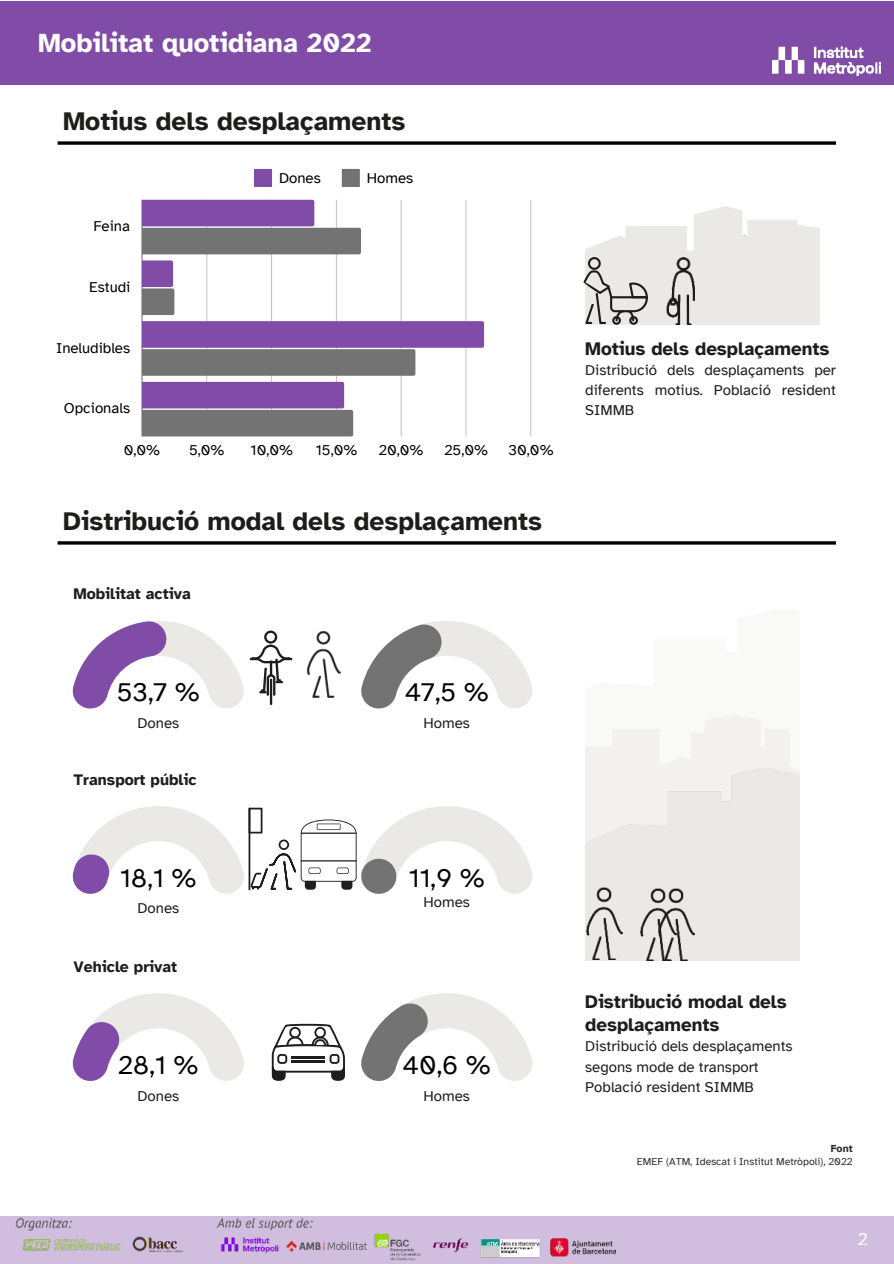
<style>
.page{position:relative;width:894px;height:1264px;background:#fff}
.page>*{position:absolute;margin:0;border:0;box-sizing:border-box;transform-origin:0 0}
.t1{font:27px "Atkinson Hyperlegible";color:#000}
.t2{font:700 27px "Atkinson Hyperlegible";color:#fff}
.t3{font:700 26.25px "Atkinson Hyperlegible";color:#1d1e1c}
.t4{font:700 18.75px/22.5px "Atkinson Hyperlegible";color:#1d1e1c}
.t5{font:18px "Atkinson Hyperlegible";color:#fff}
.t6{font:700 15.75px "Atkinson Hyperlegible";color:#1d1e1c}
.t7{font:15px/20.2px "Atkinson Hyperlegible";color:#1d1e1c;text-align:justify}
.t8{font:15px "Atkinson Hyperlegible";color:#000}
.t9{font:10.5px "Atkinson Hyperlegible";color:#2f2e2e}
.t10{font:700 10.5px "Atkinson Hyperlegible";color:#2f2e2e}
</style>
<div class="page">
<svg style="left:58px;top:141px;width:777px;height:4px;background:#272727"></svg>
<hr style="left:58px;top:541px;width:777px;height:3px;background:#000">
<svg style="left:254px;top:169px;width:18px;height:18px"></svg>
<svg style="left:342px;top:169px;width:18px;height:18px"></svg>
<hr style="left:142px;top:200px;width:1px;height:236px;background:#000">
<hr style="left:206px;top:200px;width:1px;height:236px;background:#000">
<hr style="left:271px;top:200px;width:1px;height:236px;background:#000">
<hr style="left:336px;top:200px;width:1px;height:236px;background:#000">
<hr style="left:401px;top:200px;width:1px;height:236px;background:#000">
<hr style="left:465px;top:200px;width:1px;height:236px;background:#000">
<hr style="left:530px;top:200px;width:1px;height:236px;background:#000">
<svg style="left:142px;top:200px;width:219px;height:54px;background:#8a7699"></svg>
<svg style="left:142px;top:260px;width:32px;height:55px;background:#7f6792"></svg>
<svg style="left:142px;top:321px;width:342px;height:55px;background:#8b719e"></svg>
<svg style="left:142px;top:382px;width:211px;height:54px;background:#7f6792"></svg>
<img style="left:585px;top:206px;width:234px;height:118px">
<svg style="left:583px;top:257px;width:64px;height:68px;background:#c7c6c3"></svg>
<img style="left:666px;top:257px;width:28px;height:68px">
<div style="left:585px;top:858px;width:213px;height:102px;background:#ebe9e6"></div>
<img style="left:308px;top:631px;width:32px;height:66px">
<img style="left:586px;top:887px;width:36px;height:72px">
<img style="left:676px;top:888px;width:18px;height:72px">
<img style="left:640px;top:888px;width:36px;height:72px">
<svg style="left:272px;top:1023px;width:73px;height:57px"></svg>
<svg style="left:585px;top:715px;width:214px;height:143px"></svg>
<svg style="left:72px;top:993px;width:172px;height:87px"></svg>
<svg style="left:361px;top:621px;width:171px;height:87px"></svg>
<svg style="left:72px;top:806px;width:460px;height:87px"></svg>
<svg style="left:361px;top:993px;width:171px;height:87px"></svg>
<div style="left:0;top:1216px;width:893px;height:47px;background:#d1bedf"></div>
<div style="left:0;top:1px;width:893px;height:84px;background:#804ca8"></div>
<img style="left:772px;top:47px;width:108px;height:29px">
<img style="left:16px;top:1217px;width:599px;height:44px">
<svg style="left:72px;top:621px;width:220px;height:87px"></svg>
<h1 class="t2" style="left:38px;top:27px;width:335px">Mobilitat quotidiana 2022</h1>
<h2 class="t3" style="left:63px;top:105px;width:344px">Motius dels desplaçaments</h2>
<p class="t8" style="left:93px;top:218px;width:38px">Feina</p>
<p class="t8" style="left:89px;top:278px;width:43px">Estudi</p>
<p class="t8" style="left:56px;top:339px;width:75px">Ineludibles</p>
<p class="t8" style="left:64px;top:400px;width:68px">Opcionals</p>
<p class="t8" style="left:279px;top:169px;width:43px">Dones</p>
<p class="t8" style="left:367px;top:169px;width:48px">Homes</p>
<p class="t8" style="left:124px;top:441px;width:38px">0,0%</p>
<p class="t8" style="left:189px;top:441px;width:37px">5,0%</p>
<p class="t8" style="left:250px;top:441px;width:44px">10,0%</p>
<p class="t8" style="left:316px;top:441px;width:43px">15,0%</p>
<p class="t8" style="left:378px;top:441px;width:46px">20,0%</p>
<p class="t8" style="left:444px;top:441px;width:45px">25,0%</p>
<p class="t8" style="left:508px;top:441px;width:47px">30,0%</p>
<h2 class="t3" style="left:63px;top:505px;width:480px">Distribució modal dels desplaçaments</h2>
<p class="t6" style="left:74px;top:584px;width:119px">Mobilitat activa</p>
<p class="t4" style="left:585px;top:337px;width:246px">Motius dels desplaçaments</p>
<p class="t7" style="left:585px;top:360px;width:252px">Distribució dels desplaçaments per diferents motius. Població resident SIMMB</p>
<h1 class="t1" style="left:117px;top:677px;width:85px">53,7 %</h1>
<h1 class="t1" style="left:404px;top:677px;width:86px">47,5 %</h1>
<p class="t7" style="left:137px;top:713px;width:43px">Dones</p>
<p class="t7" style="left:423px;top:713px;width:48px">Homes</p>
<p class="t6" style="left:74px;top:770px;width:124px">Transport públic</p>
<h1 class="t1" style="left:120px;top:862px;width:78px">18,1 %</h1>
<h1 class="t1" style="left:408px;top:862px;width:77px">11,9 %</h1>
<p class="t7" style="left:137px;top:897px;width:43px">Dones</p>
<p class="t7" style="left:423px;top:892px;width:48px">Homes</p>
<p class="t6" style="left:74px;top:957px;width:105px">Vehicle privat</p>
<h1 class="t1" style="left:118px;top:1049px;width:82px">28,1 %</h1>
<p class="t7" style="left:137px;top:1086px;width:43px">Dones</p>
<h1 class="t1" style="left:402px;top:1049px;width:90px">40,6 %</h1>
<p class="t7" style="left:423px;top:1086px;width:48px">Homes</p>
<p class="t4" style="left:585px;top:990px;width:203px">Distribució modal dels desplaçaments</p>
<p class="t7" style="left:585px;top:1036px;width:209px;text-align:left">Distribució dels desplaçaments segons mode de transport<br>Població resident SIMMB</p>
<p class="t10" style="left:830px;top:1142px;width:23px">Font</p>
<p class="t9" style="left:636px;top:1155px;width:217px">EMEF (ATM, Idescat i Institut Metròpoli), 2022</p>
<p class="t5" style="left:857px;top:1229px;width:11px">2</p>
</div>
